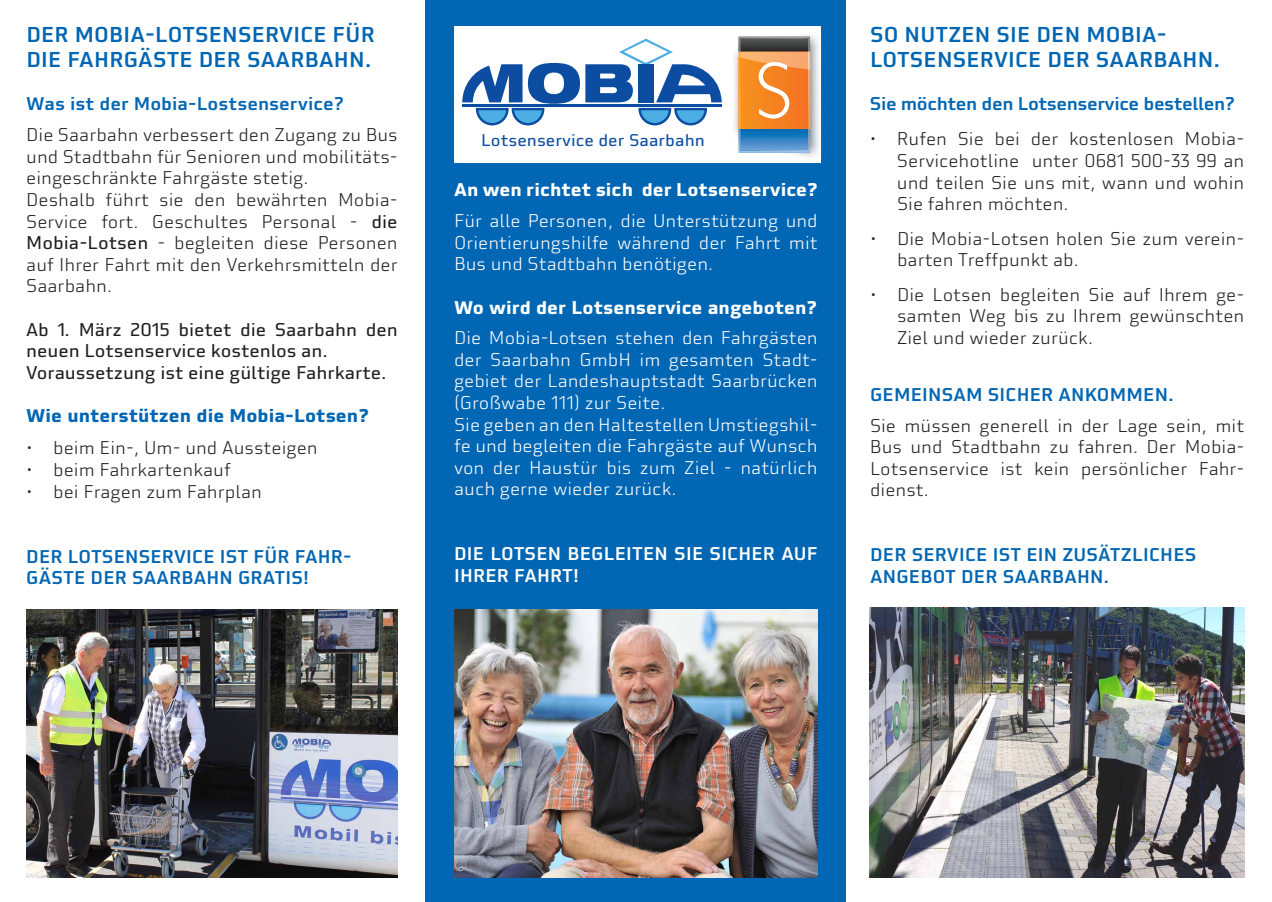
<style>
.page{position:relative;width:1272px;height:902px;background:#fff}
.page>*{position:absolute;margin:0;border:0;box-sizing:border-box;transform-origin:0 0}
.t1{font:500 21px/25.2px "Utility Pro";letter-spacing:.01em;color:#0166b3}
.t2{font:300 18px/21.6px "Utility Pro";color:#231f20;text-align:justify}
.t3{font:300 18px/21.6px "Utility Pro";color:#fff;text-align:justify}
.t4{font:500 18px/21.6px "Utility Pro";letter-spacing:.01em;color:#0166b3}
.t5{font:18px/21.6px "Utility Pro";letter-spacing:-.005em;color:#231f20}
.t6{font:700 18px "Utility Pro";letter-spacing:-.005em;color:#fff}
.t7{font:500 18px/21.6px "Utility Pro";letter-spacing:.01em;color:#fff}
.t8{font:700 18px "Utility Pro";color:#0166b3}
.t9{font:16.5px "Utility Pro";color:#0d4da1}
.s1{font-weight:400}
</style>
<div class="page">
<div style="left:425px;top:0;width:421px;height:901px;background:#0166b3"></div>
<img style="left:454px;top:609px;width:363px;height:268px">
<img style="left:870px;top:607px;width:374px;height:270px">
<img style="left:26px;top:609px;width:372px;height:268px">
<div style="left:454px;top:26px;width:275px;height:136px;background:#fff"></div>
<svg style="left:462px;top:39px;width:259px;height:87px"></svg>
<div style="left:729px;top:26px;width:92px;height:136px;background:#fff"></div>
<img style="left:821px;top:32px;width:1px;height:118px">
<img style="left:734px;top:35px;width:85px;height:122px">
<img style="left:738px;top:70px;width:72px;height:83px">
<img style="left:738px;top:37px;width:72px;height:33px">
<svg style="left:758px;top:62px;width:31px;height:57px"></svg>
<img style="left:739px;top:129px;width:70px;height:22px">
<img style="left:739px;top:38px;width:69px;height:14px">
<img style="left:739px;top:57px;width:1px;height:72px">
<img style="left:808px;top:70px;width:2px;height:59px">
<svg style="left:808px;top:52px;width:2px;height:18px"></svg>
<p class="t1" style="left:26px;top:22px;width:350px">DER MOBIA-LOTSENSERVICE FÜR<br>DIE FAHRGÄSTE DER SAARBAHN.</p>
<p class="t4" style="left:26px;top:93px;width:319px">WAS IST DER MOBIA-LOSTSENSERVICE?</p>
<p class="t2" style="left:26px;top:124px;width:373px;text-align:left">Die Saarbahn verbessert den Zugang zu Bus und Stadtbahn für Senioren und mobilitäts&shy;eingeschränkte Fahrgäste stetig.<br>Deshalb führt sie den bewährten Mobia-Service fort. Geschultes Personal - <span class="s1">die Mobia-Lotsen</span> - begleiten diese Personen auf Ihrer Fahrt mit den Verkehrsmitteln der Saarbahn.</p>
<p class="t5" style="left:26px;top:318px;width:373px">Ab 1. März 2015 bietet die Saarbahn den neuen Lotsenservice kostenlos an.<br>Voraussetzung ist eine gültige Fahrkarte.</p>
<p class="t8" style="left:26px;top:404px;width:344px">Wie unterstützen die Mobia-Lotsen?</p>
<p class="t2" style="left:26px;top:437px;width:293px">• beim Ein-, Um- und Aussteigen</p>
<p class="t2" style="left:26px;top:459px;width:206px">• beim Fahrkartenkauf</p>
<p class="t2" style="left:26px;top:480px;width:237px">• bei Fragen zum Fahrplan</p>
<p class="t4" style="left:26px;top:545px;width:327px">DER LOTSENSERVICE IST FÜR FAHR-<br>GÄSTE DER SAARBAHN GRATIS!</p>
<p class="t9" style="left:481px;top:130px;width:225px">Lotsenservice der Saarbahn</p>
<p class="t6" style="left:454px;top:178px;width:365px">An wen richtet sich der Lotsenservice?</p>
<p class="t3" style="left:454px;top:210px;width:365px">Für alle Personen, die Unterstützung und Orientierungshilfe während der Fahrt mit Bus und Stadtbahn benötigen.</p>
<p class="t6" style="left:454px;top:295px;width:364px">Wo wird der Lotsenservice angeboten?</p>
<p class="t3" style="left:454px;top:327px;width:365px;text-align:left">Die Mobia-Lotsen stehen den Fahrgästen der Saarbahn GmbH im gesamten Stadt&shy;gebiet der Landeshauptstadt Saarbrücken (Großwabe 111) zur Seite.<br>Sie geben an den Haltestellen Umstiegshil&shy;fe und begleiten die Fahrgäste auf Wunsch von der Haustür bis zum Ziel - natürlich auch gerne wieder zurück.</p>
<p class="t7" style="left:454px;top:543px;width:365px">DIE LOTSEN BEGLEITEN SIE SICHER AUF<br>IHRER FAHRT!</p>
<p class="t1" style="left:870px;top:22px;width:352px">SO NUTZEN SIE DEN MOBIA-<br>LOTSENSERVICE DER SAARBAHN.</p>
<p class="t4" style="left:870px;top:93px;width:366px">SIE MÖCHTEN DEN LOTSENSERVICE BESTELLEN?</p>
<p class="t2" style="left:897px;top:128px;width:349px;text-indent:-27px">• Rufen Sie bei der kostenlosen Mobia-Servicehotline unter 0681 500-33 99 an und teilen Sie uns mit, wann und wohin Sie fahren möchten.</p>
<p class="t2" style="left:897px;top:227px;width:349px;text-indent:-27px">• Die Mobia-Lotsen holen Sie zum verein&shy;barten Treffpunkt ab.</p>
<p class="t2" style="left:897px;top:283px;width:349px;text-indent:-27px">• Die Lotsen begleiten Sie auf Ihrem ge&shy;samten Weg bis zu Ihrem gewünschten Ziel und wieder zurück.</p>
<p class="t4" style="left:870px;top:383px;width:305px">GEMEINSAM SICHER ANKOMMEN.</p>
<p class="t2" style="left:870px;top:414px;width:376px">Sie müssen generell in der Lage sein, mit Bus und Stadtbahn zu fahren. Der Mobia-Lotsenservice ist kein persönlicher Fahr&shy;dienst.</p>
<p class="t4" style="left:870px;top:544px;width:328px">DER SERVICE IST EIN ZUSÄTZLICHES<br>ANGEBOT DER SAARBAHN.</p>
</div>
